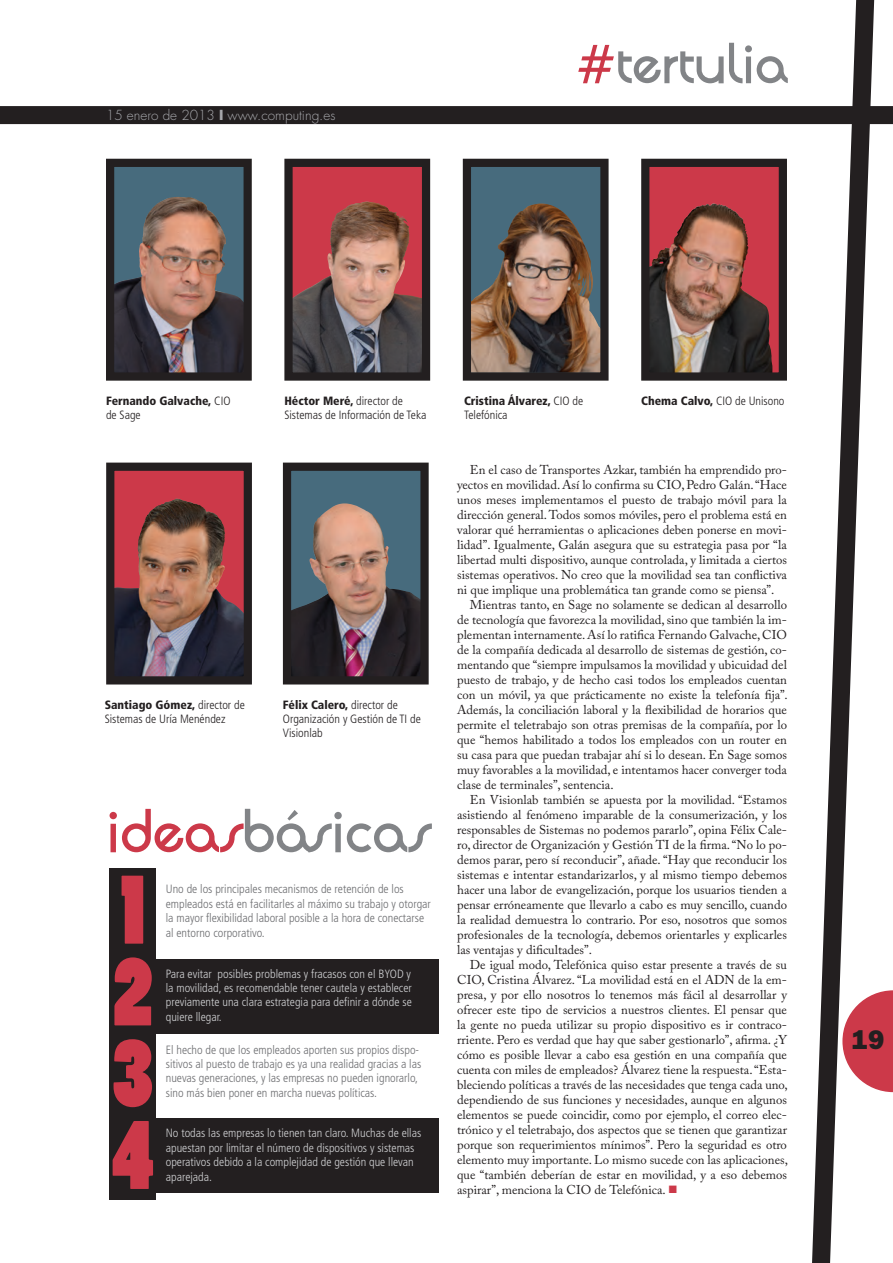
<style>
.page{position:relative;width:893px;height:1263px;background:#fff}
.page>*{position:absolute;margin:0;border:0;box-sizing:border-box;transform-origin:0 0}
.t1{font:91.8px/81.8px "Poplar Std";color:#cc3949;text-align:justify}
.t2{font:700 57.75px "Quadranta";color:#828487}
.t3{font:700 54px "Quadranta";color:#828487}
.t4{font:27px "ITC Franklin Gothic Std Hvy";color:#231f20}
.t5{font:300 13.5px "Futura Std";color:#a8a9ad}
.t6{font:12.75px/15px "Adobe Caslon Pro";color:#231f20;text-align:justify}
.t7{font:300 condensed 12px/14.4px "Frutiger LT Std";color:#6c6d70}
.t8{font:300 condensed 12px/14.4px "Frutiger LT Std";color:#d1d2d4;text-align:justify}
.t9{font:300 condensed 12px/14.4px "Frutiger LT Std";color:#231f20}
.t10{font:900 condensed 12px/14.4px "Frutiger LT Std";color:#231f20}
.s1{font-weight:700}
.s2{color:#cc3949}
.s3{font-weight:300}
.s4{font-weight:900}
</style>
<div class="page">
<svg style="left:883px;top:990px;width:9px;height:101px"></svg>
<div style="left:0;top:106px;width:892px;height:18px;background:#231f20"></div>
<svg style="left:800px;top:0;width:83px;height:1262px"></svg>
<div style="left:110px;top:867px;width:46px;height:332px;background:#231f20"></div>
<div style="left:110px;top:959px;width:329px;height:74px;background:#231f20"></div>
<div style="left:110px;top:1118px;width:329px;height:74px;background:#231f20"></div>
<svg style="left:293px;top:168px;width:128px;height:203px"></svg>
<img style="left:327px;top:201px;width:39px;height:55px">
<div style="left:284px;top:159px;width:146px;height:221px;border:8px solid #231f20"></div>
<img style="left:650px;top:168px;width:127px;height:203px">
<img style="left:661px;top:203px;width:51px;height:47px">
<div style="left:641px;top:159px;width:145px;height:221px;border:8px solid #231f20"></div>
<svg style="left:115px;top:471px;width:128px;height:204px"></svg>
<img style="left:138px;top:498px;width:38px;height:48px">
<div style="left:106px;top:462px;width:146px;height:222px;border:8px solid #231f20"></div>
<div style="left:466px;top:163px;width:138px;height:213px;background:#476b7d"></div>
<img style="left:471px;top:203px;width:128px;height:168px">
<div style="left:462px;top:159px;width:146px;height:221px;border:8px solid #231f20"></div>
<div style="left:110px;top:163px;width:137px;height:213px;background:#476b7d"></div>
<img style="left:115px;top:198px;width:128px;height:173px">
<div style="left:106px;top:159px;width:146px;height:221px;border:8px solid #231f20"></div>
<div style="left:287px;top:466px;width:137px;height:214px;background:#476b7d"></div>
<img style="left:292px;top:508px;width:127px;height:167px">
<div style="left:283px;top:462px;width:145px;height:222px;border:8px solid #231f20"></div>
<p class="t5" style="left:106px;top:107px;width:231px">15 enero de 2013 <span class="s1">I</span> www.computing.es</p>
<h3 class="t3" style="left:576px;top:30px;width:212px"><span class="s2">#</span>tertulia</h3>
<p class="t10" style="left:106px;top:393px;width:126px">Fernando Galvache, <span class="s3">CIO de Sage</span></p>
<p class="t10" style="left:464px;top:393px;width:121px">Cristina Álvarez, <span class="s3">CIO de<br>Telefónica</span></p>
<p class="t9" style="left:284px;top:393px;width:144px"><span class="s4">Héctor Meré,</span> director de<br>Sistemas de Información de Teka</p>
<p class="t9" style="left:641px;top:393px;width:145px"><span class="s4">Chema Calvo,</span> CIO de Unisono</p>
<p class="t9" style="left:105px;top:697px;width:142px"><span class="s4">Santiago Gómez,</span> director de<br>Sistemas de Uría Menéndez</p>
<p class="t9" style="left:283px;top:697px;width:139px"><span class="s4">Félix Calero,</span> director de<br>Organización y Gestión de TI de<br>Visionlab</p>
<h2 class="t2" style="left:106px;top:795px;width:326px"><span class="s2">ideas</span>básicas</h2>
<h1 class="t1" style="left:112px;top:873px;width:43px">1<br>2<br>3<br>4</h1>
<p class="t7" style="left:166px;top:881px;width:266px">Uno de los principales mecanismos de retención de los empleados está en facilitarles al máximo su trabajo y otorgar la mayor flexibilidad laboral posible a la hora de conectarse al entorno corporativo.</p>
<p class="t8" style="left:166px;top:966px;width:247px">Para evitar posibles problemas y fracasos con el BYOD y la movilidad, es recomendable tener cautela y establecer previamente una clara estrategia para definir a dónde se quiere llegar.</p>
<p class="t7" style="left:166px;top:1042px;width:257px">El hecho de que los empleados aporten sus propios dispo&shy;sitivos al puesto de trabajo es ya una realidad gracias a las nuevas generaciones, y las empresas no pueden ignorarlo, sino más bien poner en marcha nuevas políticas.</p>
<p class="t8" style="left:166px;top:1125px;width:257px;text-align:left">No todas las empresas lo tienen tan claro. Muchas de ellas apuestan por limitar el número de dispositivos y sistemas operativos debido a la complejidad de gestión que llevan aparejada.</p>
<p class="t6" style="left:457px;top:462px;width:331px;text-indent:13px">En el caso de Transportes Azkar, también ha emprendido pro&shy;yectos en movilidad. Así lo confirma su CIO, Pedro Galán. “Hace unos meses implementamos el puesto de trabajo móvil para la dirección general. Todos somos móviles, pero el problema está en valorar qué herramientas o aplicaciones deben ponerse en movi&shy;lidad”. Igualmente, Galán asegura que su estrategia pasa por “la libertad multi dispositivo, aunque controlada, y limitada a ciertos sistemas operativos. No creo que la movilidad sea tan conflictiva ni que implique una problemática tan grande como se piensa”.</p>
<p class="t6" style="left:457px;top:597px;width:332px;text-indent:13px">Mientras tanto, en Sage no solamente se dedican al desarrollo de tecnología que favorezca la movilidad, sino que también la im&shy;plementan internamente. Así lo ratifica Fernando Galvache, CIO de la compañía dedicada al desarrollo de sistemas de gestión, co&shy;mentando que “siempre impulsamos la movilidad y ubicuidad del puesto de trabajo, y de hecho casi todos los empleados cuentan con un móvil, ya que prácticamente no existe la telefonía fija”.<br>Además, la conciliación laboral y la flexibilidad de horarios que permite el teletrabajo son otras premisas de la compañía, por lo que “hemos habilitado a todos los empleados con un router en su casa para que puedan trabajar ahí si lo desean. En Sage somos muy favorables a la movilidad, e intentamos hacer converger toda clase de terminales”, sentencia.</p>
<p class="t6" style="left:457px;top:792px;width:331px;text-indent:13px">En Visionlab también se apuesta por la movilidad. “Estamos asistiendo al fenómeno imparable de la consumerización, y los responsables de Sistemas no podemos pararlo”, opina Félix Cale&shy;ro, director de Organización y Gestión TI de la firma. “No lo po&shy;demos parar, pero sí reconducir”, añade. “Hay que reconducir los sistemas e intentar estandarizarlos, y al mismo tiempo debemos hacer una labor de evangelización, porque los usuarios tienden a pensar erróneamente que llevarlo a cabo es muy sencillo, cuando la realidad demuestra lo contrario. Por eso, nosotros que somos profesionales de la tecnología, debemos orientarles y explicarles las ventajas y dificultades”.</p>
<p class="t6" style="left:457px;top:957px;width:332px;text-indent:13px">De igual modo, Telefónica quiso estar presente a través de su CIO, Cristina Álvarez. “La movilidad está en el ADN de la em&shy;presa, y por ello nosotros lo tenemos más fácil al desarrollar y ofrecer este tipo de servicios a nuestros clientes. El pensar que la gente no pueda utilizar su propio dispositivo es ir contraco&shy;rriente. Pero es verdad que hay que saber gestionarlo”, afirma. ¿Y cómo es posible llevar a cabo esa gestión en una compañía que cuenta con miles de empleados? Álvarez tiene la respuesta. “Esta&shy;bleciendo políticas a través de las necesidades que tenga cada uno, dependiendo de sus funciones y necesidades, aunque en algunos elementos se puede coincidir, como por ejemplo, el correo elec&shy;trónico y el teletrabajo, dos aspectos que se tienen que garantizar porque son requerimientos mínimos”. Pero la seguridad es otro elemento muy importante. Lo mismo sucede con las aplicaciones, que “también deberían de estar en movilidad, y a eso debemos aspirar”, menciona la CIO de Telefónica. <span class="s2">■</span></p>
<h3 class="t4" style="left:851px;top:1023px;width:34px">19</h3>
</div>
